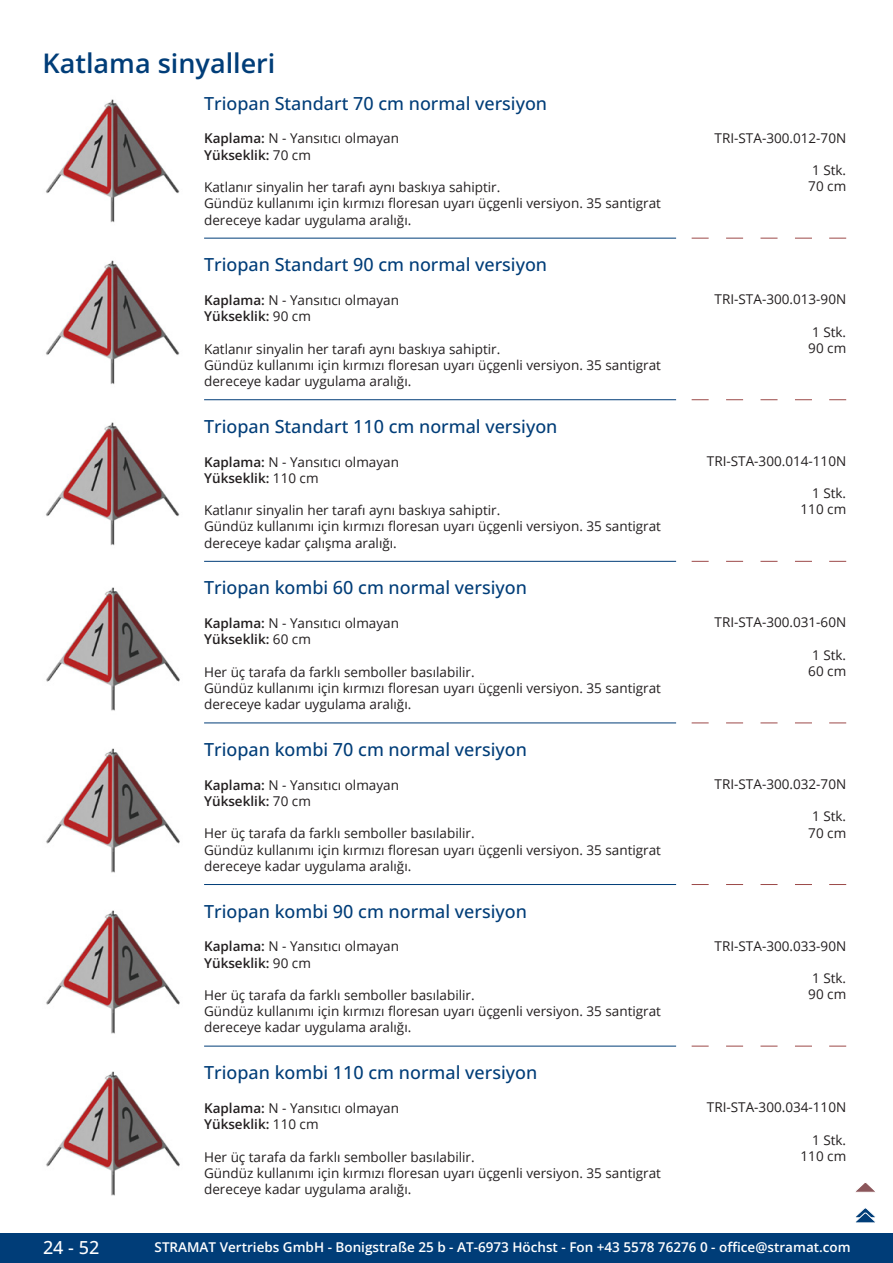
<style>
.page{position:relative;width:893px;height:1263px;background:#fff}
.page>*{position:absolute;margin:0;border:0;box-sizing:border-box;transform-origin:0 0}
.GruppeName{font:600 27px "Open Sans";color:#003d78}
.ArtikelName{font:500 18px "Open Sans";color:#003d78}
.t1{font:500 18px "Open Sans";color:#fff}
.Beschreibung{font:13.5px/16.2px "Open Sans";color:#231f20}
.ArtikelNummer{font:13.5px "Open Sans";color:#231f20}
.t2{font:600 13.5px "Open Sans";color:#fff}
.s1{font-weight:600}
</style>
<div class="page">
<div style="left:0;top:1233px;width:893px;height:30px;background:#003d78"></div>
<img style="left:46px;top:99px;width:134px;height:124px">
<img style="left:46px;top:260px;width:134px;height:124px">
<svg style="left:692px;top:238px;width:17px;height:1px"></svg>
<svg style="left:726px;top:238px;width:17px;height:1px"></svg>
<svg style="left:760px;top:238px;width:17px;height:1px"></svg>
<svg style="left:795px;top:238px;width:17px;height:1px"></svg>
<svg style="left:829px;top:238px;width:17px;height:1px"></svg>
<hr style="left:204px;top:238px;width:472px;height:1px;background:#003d78">
<img style="left:46px;top:422px;width:134px;height:124px">
<svg style="left:692px;top:399px;width:17px;height:1px"></svg>
<svg style="left:726px;top:399px;width:17px;height:1px"></svg>
<svg style="left:760px;top:399px;width:17px;height:1px"></svg>
<svg style="left:795px;top:399px;width:17px;height:1px"></svg>
<svg style="left:829px;top:399px;width:17px;height:1px"></svg>
<hr style="left:204px;top:399px;width:472px;height:1px;background:#003d78">
<img style="left:46px;top:587px;width:134px;height:124px">
<svg style="left:692px;top:561px;width:17px;height:1px"></svg>
<svg style="left:726px;top:561px;width:17px;height:1px"></svg>
<svg style="left:760px;top:561px;width:17px;height:1px"></svg>
<svg style="left:795px;top:561px;width:17px;height:1px"></svg>
<svg style="left:829px;top:561px;width:17px;height:1px"></svg>
<hr style="left:204px;top:561px;width:472px;height:1px;background:#003d78">
<img style="left:46px;top:748px;width:134px;height:125px">
<svg style="left:692px;top:723px;width:17px;height:1px"></svg>
<svg style="left:726px;top:723px;width:17px;height:1px"></svg>
<svg style="left:760px;top:723px;width:17px;height:1px"></svg>
<svg style="left:795px;top:723px;width:17px;height:1px"></svg>
<svg style="left:829px;top:723px;width:17px;height:1px"></svg>
<hr style="left:204px;top:723px;width:472px;height:1px;background:#003d78">
<img style="left:46px;top:910px;width:134px;height:124px">
<svg style="left:692px;top:884px;width:17px;height:1px"></svg>
<svg style="left:726px;top:884px;width:17px;height:1px"></svg>
<svg style="left:760px;top:884px;width:17px;height:1px"></svg>
<svg style="left:795px;top:884px;width:17px;height:1px"></svg>
<svg style="left:829px;top:884px;width:17px;height:1px"></svg>
<hr style="left:204px;top:884px;width:472px;height:1px;background:#003d78">
<img style="left:46px;top:1071px;width:134px;height:125px">
<svg style="left:692px;top:1046px;width:17px;height:1px"></svg>
<svg style="left:726px;top:1046px;width:17px;height:1px"></svg>
<svg style="left:760px;top:1046px;width:17px;height:1px"></svg>
<svg style="left:795px;top:1046px;width:17px;height:1px"></svg>
<svg style="left:829px;top:1046px;width:17px;height:1px"></svg>
<hr style="left:204px;top:1046px;width:472px;height:1px;background:#003d78">
<svg style="left:856px;top:1183px;width:19px;height:9px"></svg>
<svg style="left:855px;top:1208px;width:21px;height:15px"></svg>
<p class="GruppeName" style="left:43px;top:44px;width:234px">Katlama sinyalleri</p>
<p class="ArtikelName" style="left:204px;top:91px;width:345px">Triopan Standart 70 cm normal versiyon</p>
<p class="Beschreibung" style="left:204px;top:130px;width:196px"><span class="s1">Kaplama:</span> N - Yansıtıcı olmayan<br><span class="s1">Yükseklik:</span> 70 cm</p>
<p class="Beschreibung" style="left:204px;top:179px;width:458px">Katlanır sinyalin her tarafı aynı baskıya sahiptir.<br>Gündüz kullanımı için kırmızı floresan uyarı üçgenli versiyon. 35 santigrat dereceye kadar uygulama aralığı.</p>
<p class="ArtikelName" style="left:204px;top:252px;width:345px">Triopan Standart 90 cm normal versiyon</p>
<p class="Beschreibung" style="left:204px;top:292px;width:196px"><span class="s1">Kaplama:</span> N - Yansıtıcı olmayan<br><span class="s1">Yükseklik:</span> 90 cm</p>
<p class="Beschreibung" style="left:204px;top:340px;width:458px">Katlanır sinyalin her tarafı aynı baskıya sahiptir.<br>Gündüz kullanımı için kırmızı floresan uyarı üçgenli versiyon. 35 santigrat dereceye kadar uygulama aralığı.</p>
<p class="ArtikelName" style="left:204px;top:414px;width:355px">Triopan Standart 110 cm normal versiyon</p>
<p class="Beschreibung" style="left:204px;top:453px;width:196px"><span class="s1">Kaplama:</span> N - Yansıtıcı olmayan<br><span class="s1">Yükseklik:</span> 110 cm</p>
<p class="Beschreibung" style="left:204px;top:502px;width:458px">Katlanır sinyalin her tarafı aynı baskıya sahiptir.<br>Gündüz kullanımı için kırmızı floresan uyarı üçgenli versiyon. 35 santigrat dereceye kadar çalışma aralığı.</p>
<p class="ArtikelName" style="left:204px;top:575px;width:324px">Triopan kombi 60 cm normal versiyon</p>
<p class="Beschreibung" style="left:204px;top:615px;width:196px"><span class="s1">Kaplama:</span> N - Yansıtıcı olmayan<br><span class="s1">Yükseklik:</span> 60 cm</p>
<p class="Beschreibung" style="left:204px;top:663px;width:458px">Her üç tarafa da farklı semboller basılabilir.<br>Gündüz kullanımı için kırmızı floresan uyarı üçgenli versiyon. 35 santigrat dereceye kadar uygulama aralığı.</p>
<p class="ArtikelName" style="left:204px;top:737px;width:324px">Triopan kombi 70 cm normal versiyon</p>
<p class="Beschreibung" style="left:204px;top:776px;width:196px"><span class="s1">Kaplama:</span> N - Yansıtıcı olmayan<br><span class="s1">Yükseklik:</span> 70 cm</p>
<p class="Beschreibung" style="left:204px;top:825px;width:458px">Her üç tarafa da farklı semboller basılabilir.<br>Gündüz kullanımı için kırmızı floresan uyarı üçgenli versiyon. 35 santigrat dereceye kadar uygulama aralığı.</p>
<p class="ArtikelName" style="left:204px;top:899px;width:324px">Triopan kombi 90 cm normal versiyon</p>
<p class="Beschreibung" style="left:204px;top:938px;width:196px"><span class="s1">Kaplama:</span> N - Yansıtıcı olmayan<br><span class="s1">Yükseklik:</span> 90 cm</p>
<p class="Beschreibung" style="left:204px;top:987px;width:458px">Her üç tarafa da farklı semboller basılabilir.<br>Gündüz kullanımı için kırmızı floresan uyarı üçgenli versiyon. 35 santigrat dereceye kadar uygulama aralığı.</p>
<p class="ArtikelName" style="left:204px;top:1060px;width:335px">Triopan kombi 110 cm normal versiyon</p>
<p class="Beschreibung" style="left:204px;top:1100px;width:196px"><span class="s1">Kaplama:</span> N - Yansıtıcı olmayan<br><span class="s1">Yükseklik:</span> 110 cm</p>
<p class="Beschreibung" style="left:204px;top:1148px;width:458px">Her üç tarafa da farklı semboller basılabilir.<br>Gündüz kullanımı için kırmızı floresan uyarı üçgenli versiyon. 35 santigrat dereceye kadar uygulama aralığı.</p>
<p class="ArtikelNummer" style="left:715px;top:128px;width:133px">TRI-STA-300.012-70N</p>
<p class="ArtikelNummer" style="left:812px;top:161px;width:36px">1 Stk.</p>
<p class="ArtikelNummer" style="left:808px;top:177px;width:39px">70 cm</p>
<p class="ArtikelNummer" style="left:715px;top:290px;width:133px">TRI-STA-300.013-90N</p>
<p class="ArtikelNummer" style="left:812px;top:322px;width:36px">1 Stk.</p>
<p class="ArtikelNummer" style="left:808px;top:339px;width:39px">90 cm</p>
<p class="ArtikelNummer" style="left:707px;top:452px;width:141px">TRI-STA-300.014-110N</p>
<p class="ArtikelNummer" style="left:812px;top:484px;width:36px">1 Stk.</p>
<p class="ArtikelNummer" style="left:800px;top:500px;width:47px">110 cm</p>
<p class="ArtikelNummer" style="left:715px;top:613px;width:133px">TRI-STA-300.031-60N</p>
<p class="ArtikelNummer" style="left:812px;top:646px;width:36px">1 Stk.</p>
<p class="ArtikelNummer" style="left:808px;top:662px;width:39px">60 cm</p>
<p class="ArtikelNummer" style="left:715px;top:775px;width:133px">TRI-STA-300.032-70N</p>
<p class="ArtikelNummer" style="left:812px;top:807px;width:36px">1 Stk.</p>
<p class="ArtikelNummer" style="left:808px;top:823px;width:39px">70 cm</p>
<p class="ArtikelNummer" style="left:715px;top:936px;width:133px">TRI-STA-300.033-90N</p>
<p class="ArtikelNummer" style="left:812px;top:969px;width:36px">1 Stk.</p>
<p class="ArtikelNummer" style="left:808px;top:985px;width:39px">90 cm</p>
<p class="ArtikelNummer" style="left:707px;top:1098px;width:141px">TRI-STA-300.034-110N</p>
<p class="ArtikelNummer" style="left:812px;top:1130px;width:36px">1 Stk.</p>
<p class="ArtikelNummer" style="left:800px;top:1147px;width:47px">110 cm</p>
<h2 class="t1" style="left:43px;top:1234px;width:58px">24 - 52</h2>
<p class="t2" style="left:155px;top:1238px;width:698px">STRAMAT Vertriebs GmbH - Bonigstraße 25 b - AT-6973 Höchst - Fon +43 5578 76276 0 - office@stramat.com</p>
</div>
